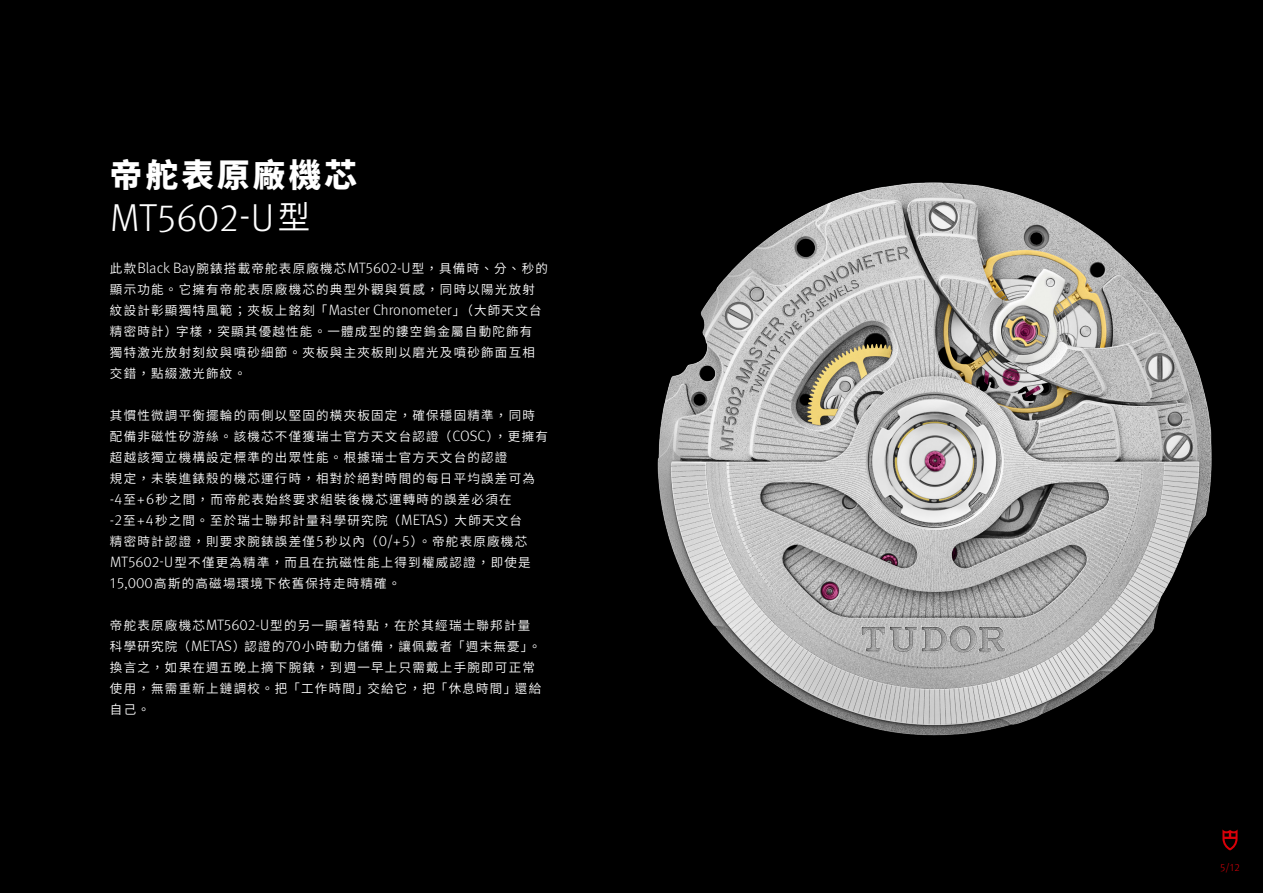
<style>
.page{position:relative;width:1263px;height:893px;background:#000}
.page>*{position:absolute;margin:0;border:0;box-sizing:border-box;transform-origin:0 0}
.t1{font:300 39px "Meta Pro";color:#fff}
.t2{font:900 32.55px "Noto Sans CJ Ktc";letter-spacing:.1em;color:#fff}
.t3{font:600 12.45px/21px "Noto Sans CJ Ktc";letter-spacing:.1em;color:#fff}
.t4{font:300 10.5px "Meta Pro";color:#da0009}
.s1{font-family:"Noto Sans CJ Ktc";font-weight:600;font-size:32.55px}
.s2{font-family:"Meta Pro";font-weight:300;font-size:15px}
</style>
<div class="page">
<img style="left:657px;top:182px;width:555px;height:554px">
<svg style="left:1222px;top:829px;width:15px;height:21px"></svg>
<h2 class="t2" style="left:110px;top:157px;width:248px">帝舵表原廠機芯</h2>
<h1 class="t1" style="left:110px;top:189px;width:202px">MT5602-U<span class="s1">型</span></h1>
<p class="t3" style="left:110px;top:258px;width:439px">此款<span class="s2">Black Bay</span>腕錶搭載帝舵表原廠機芯<span class="s2">MT5602-U</span>型，具備時、分、秒的顯示功能。它擁有帝舵表原廠機芯的典型外觀與質感，同時以陽光放射紋設計彰顯獨特風範；夾板上銘刻「<span class="s2">Master Chronometer</span>」（大師天文台精密時計）字樣，突顯其優越性能。一體成型的鏤空鎢金屬自動陀飾有獨特激光放射刻紋與噴砂細節。夾板與主夾板則以磨光及噴砂飾面互相交錯，點綴激光飾紋。</p>
<p class="t3" style="left:110px;top:405px;width:439px">其慣性微調平衡擺輪的兩側以堅固的橫夾板固定，確保穩固精準，同時配備非磁性矽游絲。該機芯不僅獲瑞士官方天文台認證（<span class="s2">COSC</span>），更擁有超越該獨立機構設定標準的出眾性能。根據瑞士官方天文台的認證<br>規定，未裝進錶殼的機芯運行時，相對於絕對時間的每日平均誤差可為<span class="s2">-4</span>至<span class="s2">+6</span>秒之間，而帝舵表始終要求組裝後機芯運轉時的誤差必須在<br><span class="s2">-2</span>至<span class="s2">+4</span>秒之間。至於瑞士聯邦計量科學研究院（<span class="s2">METAS</span>）大師天文台<br>精密時計認證，則要求腕錶誤差僅<span class="s2">5</span>秒以內（<span class="s2">0/+5</span>）。帝舵表原廠機芯<span class="s2">MT5602-U</span>型不僅更為精準，而且在抗磁性能上得到權威認證，即使是<span class="s2">15,000</span>高斯的高磁場環境下依舊保持走時精確。</p>
<p class="t3" style="left:110px;top:615px;width:433px">帝舵表原廠機芯<span class="s2">MT5602-U</span>型的另一顯著特點，在於其經瑞士聯邦計量科學研究院（<span class="s2">METAS</span>）認證的<span class="s2">70</span>小時動力儲備，讓佩戴者「週末無憂」。換言之，如果在週五晚上摘下腕錶，到週一早上只需戴上手腕即可正常使用，無需重新上鏈調校。把「工作時間」交給它，把「休息時間」還給自己。</p>
<p class="t4" style="left:1219px;top:859px;width:23px">5/12</p>
<p class="t4" style="left:1220px;top:860px;width:21px">5/12</p>
</div>
